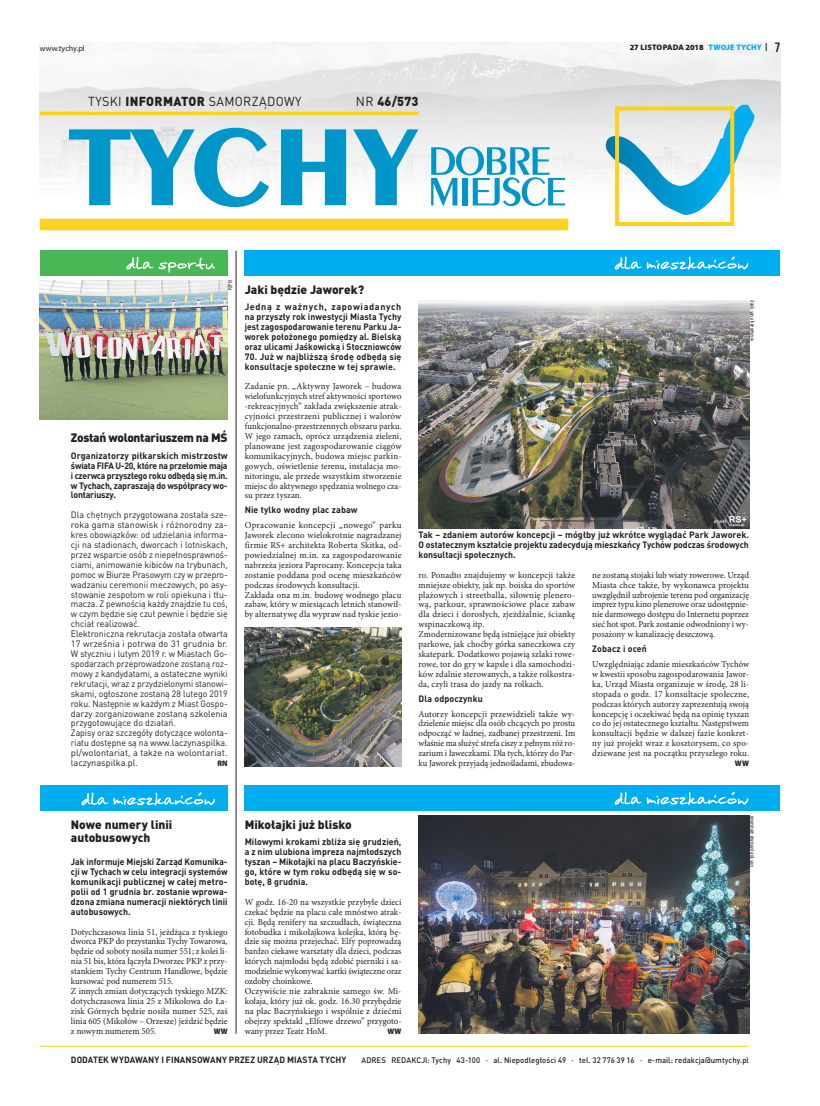
<style>
.page{position:relative;width:820px;height:1106px;background:#fff}
.page>*{position:absolute;margin:0;border:0;box-sizing:border-box;transform-origin:0 0}
.t1{font:12.9px "DIN Pro";letter-spacing:.03em;color:#231f20;scale:.96 1}
.t2{font:900 12.9px "DIN Pro";color:#231f20;scale:.96 1}
.t3{font:900 12px/13px "DIN Pro";color:#231f20}
.t4{font:900 12px "DIN Pro";letter-spacing:-.03em;color:#231f20}
.t5{font:9.1px/9.9px "Minion Pro";letter-spacing:.005em;color:#231f20}
.t6{font:9.1px/9.9px "DIN Pro";color:#231f20;scale:.96 1}
.t7{font:700 9.1px/9.9px "DIN Pro";letter-spacing:.005em;color:#231f20;text-align:justify}
.t8{font:9.1px/9.9px "Minion Pro";letter-spacing:.005em;color:#231f20;text-align:justify;scale:.95 1}
.t9{font:9.1px/9.9px "Minion Pro";letter-spacing:.005em;color:#231f20;text-align:justify;scale:.96 1}
.t10{font:700 9.1px/9.9px "DIN Pro";letter-spacing:.005em;color:#231f20;text-align:justify;scale:.94 1}
.t11{font:700 9.1px "DIN Pro";letter-spacing:.005em;color:#231f20;scale:.96 1}
.t12{font:700 9px "DIN Pro";letter-spacing:.005em;color:#231f20;scale:.96 1}
.t13{font:500 8px "DIN Pro";letter-spacing:.005em;color:#231f20;scale:.96 1}
.t14{font:900 8px "Myriad Pro";letter-spacing:.01em;color:#231f20}
.t15{font:8px "Myriad Pro";color:#231f20}
.t16{font:900 8px "Myriad Pro";letter-spacing:.02em;color:#00aeef}
.t17{font:900 8px "Myriad Pro";letter-spacing:.01em;color:#231f20;scale:.96 1}
.t18{font:condensed 6px "Myriad Pro";color:#231f20}
.s1{color:#00aeef}
.s2{color:#231f20}
.s3{font-family:"Bebas Neue";font-weight:700;font-size:13.5px;color:#231f20}
.s4{font-weight:900}
.s5{font-weight:400}
</style>
<div class="page">
<img style="left:40px;top:43px;width:740px;height:188px">
<svg style="left:431px;top:147px;width:134px;height:59px"></svg>
<svg style="left:69px;top:128px;width:200px;height:79px"></svg>
<svg style="left:281px;top:129px;width:65px;height:76px"></svg>
<svg style="left:353px;top:129px;width:65px;height:76px"></svg>
<hr style="left:40px;top:112px;width:378px;height:3px;background:#fed11f">
<div style="left:40px;top:219px;width:528px;height:11px;background:#fed11f"></div>
<svg style="left:605px;top:105px;width:149px;height:110px"></svg>
<div style="left:614px;top:106px;width:120px;height:120px;border:4px solid #fed11f"></div>
<hr style="left:236px;top:251px;width:1px;height:782px;background:#231f20">
<div style="left:40px;top:786px;width:187px;height:25px;background:#00aeef"></div>
<svg style="left:81px;top:792px;width:134px;height:13px"></svg>
<div style="left:244px;top:251px;width:536px;height:25px;background:#00aeef"></div>
<svg style="left:614px;top:256px;width:134px;height:14px"></svg>
<div style="left:244px;top:786px;width:536px;height:25px;background:#00aeef"></div>
<svg style="left:614px;top:791px;width:134px;height:14px"></svg>
<div style="left:40px;top:251px;width:187px;height:25px;background:#47b855"></div>
<svg style="left:126px;top:257px;width:89px;height:16px"></svg>
<img style="left:40px;top:280px;width:187px;height:139px">
<img style="left:418px;top:300px;width:330px;height:228px">
<img style="left:244px;top:627px;width:157px;height:139px">
<img style="left:418px;top:815px;width:330px;height:218px">
<hr style="left:40px;top:1045px;width:708px;height:1px;background:#fed11f">
<p class="t15" style="left:40px;top:43px;width:47px">www.tychy.pl</p>
<p class="t14" style="left:629px;top:42px;width:86px">27 LISTOPADA 2018 <span class="s1">TWO</span></p>
<p class="t16" style="left:726px;top:42px;width:55px">JE TYCHY <span class="s2">|</span> <span class="s3">7</span></p>
<h1 class="t1" style="left:88px;top:92px;width:220px">TYSKI <span class="s4">Informator</span> Samorządowy</h1>
<h1 class="t2" style="left:356px;top:92px;width:67px"><span class="s5">NR</span> 46/573</h1>
<p class="t18" style="left:226px;top:290px;width:11px;rotate:-90deg">PZPN</p>
<h2 class="t4" style="left:71px;top:430px;width:158px">Zostań wolontariuszem na MŚ</h2>
<p class="t7" style="left:71px;top:450px;width:158px">Organizatorzy piłkarskich mistrzostw świata FIFA U-20, które na przełomie maja i czerwca przyszłego roku odbędą się m.in. w Tychach, zapraszają do współpracy wo&shy;lontariuszy.</p>
<p class="t6" style="left:71px;top:509px;width:165px">D la chętnych przygotowana została sze&shy;roka gama stanowisk i różnorodny za&shy;kres obowiązków: od udzielania informa&shy;cji na stadionach, dworcach i lotniskach, przez wsparcie osób z niepełnosprawnoś&shy;ciami, animowanie kibiców na trybunach, pomoc w Biurze Prasowym czy w przepro&shy;wadzaniu ceremonii meczowych, po asy&shy;stowanie zespołom w roli opiekuna i tłu&shy;macza. Z pewnością każdy znajdzie tu coś, w czym będzie się czuł pewnie i będzie się chciał realizować.<br>Elektroniczna rekrutacja została otwarta 17 września i potrwa do 31 grudnia br.<br>W styczniu i lutym 2019 r. w M iastach Go&shy;spodarzach przeprowadzone zostaną roz&shy;mowy z kandydatami, a ostateczne wyniki rekrutacji, wraz z przydzielonymi stanowi&shy;skami, ogłoszone zostaną 28 lutego 2019 roku. Następnie w każdym z M iast Gospo&shy;darzy zorganizowane zostaną szkolenia przygotowujące do działań.<br>Zapisy oraz szczegóły dotyczące wolonta&shy;riatu dostępne są na www.laczynaspilka. pl/wolontariat, a także na wolontariat. laczynaspilka.pl.</p>
<p class="t17" style="left:217px;top:758px;width:12px">RN</p>
<h2 class="t3" style="left:244px;top:282px;width:121px">Jaki będzie Jaworek?</h2>
<p class="t7" style="left:244px;top:301px;width:158px">Jedną z ważnych, zapowiadanych na przyszły rok inwestycji Miasta Tychy jest zagospodarowanie terenu Parku Ja&shy;worek położonego pomiędzy al. Bielską oraz ulicami Jaśkowicką i Stoczniowców</p>
<p class="t7" style="left:244px;top:351px;width:158px">70. Już w najbliższą środę odbędą się konsultacje społeczne w tej sprawie.</p>
<p class="t5" style="left:244px;top:381px;width:158px;text-align:justify">Zadanie pn. „Aktywny Jaworek – budowa wielofunkcyjnych stref aktywności sportowo -rekreacyjnych” zakłada zwiększenie atrak&shy;cyjności przestrzeni publicznej i walorów funkcjonalno-przestrzennych obszaru parku.<br>W jego ramach, oprócz urządzenia zieleni, planowane jest zagospodarowanie ciągów komunikacyjnych, budowa miejsc parkin&shy;gowych, oświetlenie terenu, instalacja mo&shy;nitoringu, ale przede wszystkim stworzenie miejsc do aktywnego spędzania wolnego cza&shy;su przez tyszan.</p>
<p class="t11" style="left:244px;top:504px;width:119px">Nie tylko wodny plac zabaw</p>
<p class="t5" style="left:244px;top:520px;width:158px">Opracowanie koncepcji „nowego” parku Jaworek zlecono wielokrotnie nagradzanej firmie RS+ architekta Roberta Skitka, od&shy;powiedzialnej m.in. za zagospodarowanie nabrzeża jeziora Paprocany. Koncepcja taka zostanie poddana pod ocenę mieszkańców podczas środowych konsultacji.<br>Zakłada ona m.in. budowę wodnego placu zabaw, który w miesiącach letnich stanowił&shy;by alternatywę dla wypraw nad tyskie jezio-</p>
<p class="t18" style="left:747px;top:341px;width:42px;rotate:-90deg">wizualizacje UM Tychy</p>
<p class="t7" style="left:418px;top:529px;width:332px">Tak – zdaniem autorów koncepcji – mógłby już wkrótce wyglądać Park Jaworek.<br>O ostatecznym kształcie projektu zadecydują mieszkańcy Tychów podczas środowych konsultacji społecznych.</p>
<p class="t5" style="left:418px;top:570px;width:158px">ro. Ponadto znajdujemy w koncepcji także mniejsze obiekty, jak np. boiska do sportów plażowych i streetballa, siłownię plenero&shy;wą, parkour, sprawnościowe place zabaw dla dzieci i dorosłych, zjeżdżalnie, ściankę wspinaczkową itp.<br>Zmodernizowane będą istniejące już obiekty parkowe, jak choćby górka saneczkowa czy skatepark. Dodatkowo pojawią szlaki rowe&shy;rowe, tor do gry w kapsle i dla samochodzi&shy;ków zdalnie sterowanych, a także rolkostra&shy;da, czyli trasa do jazdy na rolkach.</p>
<p class="t11" style="left:418px;top:692px;width:68px">Dla odpoczynku</p>
<p class="t5" style="left:418px;top:708px;width:158px;text-align:justify">Autorzy koncepcji przewidzieli także wy&shy;dzielenie miejsc dla osób chcących po prostu odpocząć w ładnej, zadbanej przestrzeni. Im właśnie ma służyć strefa ciszy z pełnym róż ro&shy;zarium i ławeczkami. Dla tych, którzy do Par&shy;ku Jaworek przyjadą jednośladami, zbudowa-</p>
<p class="t9" style="left:592px;top:570px;width:165px">ne zostaną stojaki lub wiaty rowerowe. Urząd Miasta chce także, by wykonawca projektu uwzględnił uzbrojenie terenu pod organizację imprez typu kino plenerowe oraz udostępnie&shy;nie darmowego dostępu do Internetu poprzez sieć hot spot. Park zostanie odwodniony i wy&shy;posażony w kanalizację deszczową.</p>
<p class="t11" style="left:592px;top:642px;width:58px">Zobacz i oceń</p>
<p class="t8" style="left:592px;top:659px;width:166px">Uwzględniając zdanie mieszkańców Tychów w kwestii sposobu zagospodarowania Jawor&shy;ka, Urząd Miasta organizuje w środę, 28 li&shy;stopada o godz. 17 konsultacje społeczne, podczas których autorzy zaprezentują swoją koncepcję i oczekiwać będą na opinię tyszan co do jej ostatecznego kształtu. Następstwem konsultacji będzie w dalszej fazie konkret&shy;ny już projekt wraz z kosztorysem, co spo&shy;dziewane jest na początku przyszłego roku.</p>
<p class="t17" style="left:734px;top:758px;width:16px">WW</p>
<h2 class="t3" style="left:71px;top:817px;width:103px">Nowe numery linii autobusowych</h2>
<p class="t10" style="left:71px;top:856px;width:168px">Jak informuje Miejski Zarząd Komunika&shy;cji w Tychach w celu integracji systemów komunikacji publicznej w całej metro&shy;polii od 1 grudnia br. zostanie wprowa&shy;dzona zmiana numeracji niektórych linii autobusowych.</p>
<p class="t5" style="left:71px;top:926px;width:158px">Dotychczasowa linia 51, jeżdżąca z tyskiego dworca PKP do przystanku Tychy Towarowa, będzie od soboty nosiła numer 551; z kolei li&shy;nia 51 bis, która łączyła Dworzec PKP z przy&shy;stankiem Tychy Centrum Handlowe, będzie kursować pod numerem 515.<br>Z innych zmian dotyczących tyskiego MZK: dotychczasowa linia 25 z Mikołowa do Ła&shy;zisk Górnych będzie nosiła numer 525, zaś linia 605 (Mikołów – Orzesze) jeździć będzie z nowym numerem 505.</p>
<p class="t17" style="left:214px;top:1025px;width:9px">WW</p>
<h2 class="t3" style="left:244px;top:817px;width:108px">Mikołajki już blisko</h2>
<p class="t18" style="left:747px;top:866px;width:52px;rotate:-90deg">UM Tychy/Michał Janusiński</p>
<p class="t7" style="left:244px;top:836px;width:158px">Milowymi krokami zbliża się grudzień, a z nim ulubiona impreza najmłodszych tyszan – Mikołajki na placu Baczyńskie&shy;go, które w tym roku odbędą się w so&shy;botę, 8 grudnia.</p>
<p class="t5" style="left:244px;top:897px;width:158px">W godz. 16‑20 na wszystkie przybyłe dzieci czekać będzie na placu całe mnóstwo atrak&shy;cji. Będą renifery na szczudłach, świąteczna fotobudka i mikołajkowa kolejka, którą bę&shy;dzie się można przejechać. Elfy poprowadzą bardzo ciekawe warsztaty dla dzieci, podczas których najmłodsi będą zdobić pierniki i sa&shy;modzielnie wykonywać kartki świąteczne oraz ozdoby choinkowe.<br>Oczywiście nie zabraknie samego św. Mi&shy;kołaja, który już ok. godz. 16.30 przybędzie na plac Baczyńskiego i wspólnie z dziećmi obejrzy spektakl „Elfowe drzewo” przygoto&shy;wany przez Teatr HoM.</p>
<p class="t17" style="left:387px;top:1025px;width:9px">WW</p>
<p class="t12" style="left:71px;top:1054px;width:288px">DODATEK WYDAWANY I FINANSOWANY PRZEZ URZĄD MIASTA TYCHY</p>
<p class="t13" style="left:361px;top:1055px;width:405px">ADRES REDAKCJI: Tychy 43-100 · al. Niepodległości 49 · tel. 32 776 39 16 · e-mail: redakcja@umtychy.pl</p>
</div>
